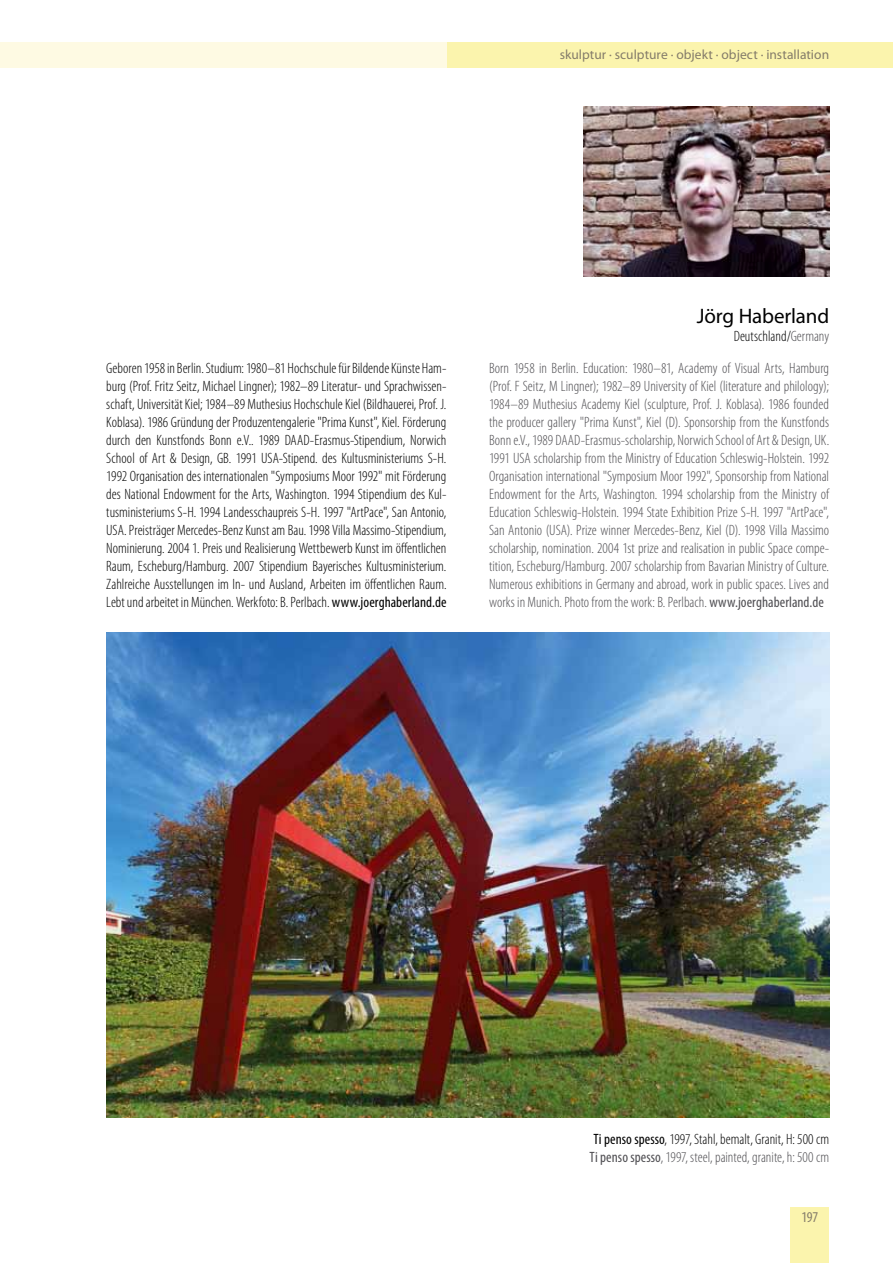
<style>
.page{position:relative;width:893px;height:1263px;background:#fff}
.page>*{position:absolute;margin:0;border:0;box-sizing:border-box;transform-origin:0 0}
.t1{font:21px "Myriad Pro";letter-spacing:-.005em;color:#000}
.t2{font:300 condensed 15px/18px "Myriad Pro";color:#504f53}
.t3{font:300 condensed 15px/18px "Myriad Pro";color:#000;text-align:justify}
.t4{font:condensed 15px "Myriad Pro";color:#847c6a}
.t5{font:13.5px "Myriad Pro";color:#847c6a}
.s1{font-weight:400}
.s2{color:#504f53}
.s3{font-weight:400;color:#000}
.s4{color:#000}
</style>
<div class="page">
<div style="left:791px;top:1208px;width:38px;height:55px;background:#fbf4ad"></div>
<div style="left:446px;top:43px;width:447px;height:25px;background:#fbf4ad"></div>
<div style="left:0;top:43px;width:446px;height:25px;background:#fefae3"></div>
<img style="left:106px;top:633px;width:723px;height:485px">
<img style="left:584px;top:106px;width:245px;height:170px">
<p class="t5" style="left:560px;top:46px;width:271px">skulptur · sculpture · objekt · object · installation</p>
<p class="t3" style="left:106px;top:359px;width:342px">Geboren 1958 in Berlin. Studium: 1980–81 Hochschule für Bildende Künste Ham&shy;burg (Prof. Fritz Seitz, Michael Lingner); 1982–89 Literatur- und Sprachwissen&shy;schaft, Universität Kiel; 1984–89 Muthesius Hochschule Kiel (Bildhauerei, Prof. J.<br>Koblasa). 1986 Gründung der Produzentengalerie "Prima Kunst", Kiel. Förderung durch den Kunstfonds Bonn e.V.. 1989 DAAD-Erasmus-Stipendium, Norwich School of Art &amp; Design, GB. 1991 USA-Stipend. des Kultusministeriums S-H.<br>1992 Organisation des internationalen "Symposiums Moor 1992" mit Förderung des National Endowment for the Arts, Washington. 1994 Stipendium des Kul&shy;tusministeriums S-H. 1994 Landesschaupreis S-H. 1997 "ArtPace", San Antonio, USA. Preisträger Mercedes-Benz Kunst am Bau. 1998 Villa Massimo-Stipendium, Nominierung. 2004 1. Preis und Realisierung Wettbewerb Kunst im öffentlichen Raum, Escheburg/Hamburg. 2007 Stipendium Bayerisches Kultusministerium.<br>Zahlreiche Ausstellungen im In- und Ausland, Arbeiten im öffentlichen Raum.<br>Lebt und arbeitet in München. Werkfoto: B. Perlbach. <span class="s1">www.joerghaberland.de</span></p>
<h1 class="t1" style="left:697px;top:303px;width:134px">Jörg Haberland</h1>
<p class="t3" style="left:734px;top:327px;width:97px">Deutschland/<span class="s2">Germany</span></p>
<p class="t2" style="left:489px;top:359px;width:342px;text-align:justify">Born 1958 in Berlin. Education: 1980–81, Academy of Visual Arts, Hamburg (Prof. F Seitz, M Lingner); 1982–89 University of Kiel (literature and philology); 1984–89 Muthesius Academy Kiel (sculpture, Prof. J. Koblasa). 1986 founded the producer gallery "Prima Kunst", Kiel (D). Sponsorship from the Kunstfonds Bonn e.V., 1989 DAAD-Erasmus-scholarship, Norwich School of Art &amp; Design, UK.<br>1991 USA scholarship from the Ministry of Education Schleswig-Holstein. 1992<br>Organisation international "Symposium Moor 1992", Sponsorship from National Endowment for the Arts, Washington. 1994 scholarship from the Ministry of Education Schleswig-Holstein. 1994 State Exhibition Prize S-H. 1997 "ArtPace", San Antonio (USA). Prize winner Mercedes-Benz, Kiel (D). 1998 Villa Massimo scholarship, nomination. 2004 1st prize and realisation in public Space compe&shy;tition, Escheburg/Hamburg. 2007 scholarship from Bavarian Ministry of Culture.<br>Numerous exhibitions in Germany and abroad, work in public spaces. Lives and works in Munich. Photo from the work: B. Perlbach. <span class="s1">www.joerghaberland.de</span></p>
<p class="t2" style="left:590px;top:1130px;width:241px"><span class="s3">Ti penso spesso</span><span class="s4">, 1997, Stahl, bemalt, Granit, H: 500 cm<br></span><span class="s1">Ti penso spesso</span>, 1997, steel, painted, granite, h: 500 cm</p>
<p class="t4" style="left:802px;top:1208px;width:18px">197</p>
</div>
